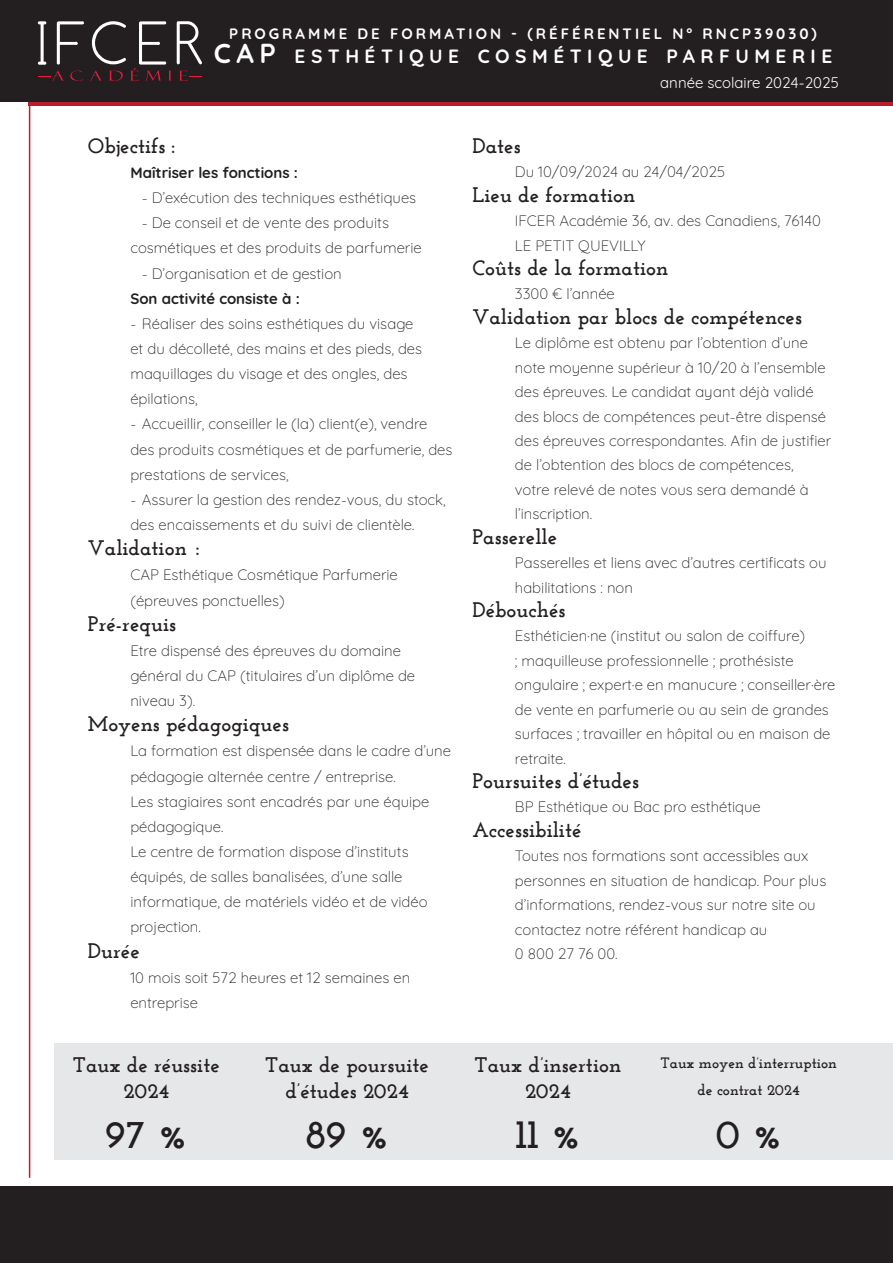
<style>
.page{position:relative;width:893px;height:1263px;background:#fff}
.page>*{position:absolute;margin:0;border:0;box-sizing:border-box;transform-origin:0 0}
.t1{font:700 40.5px "Josefin Slab";color:#231f20}
.t2{font:700 21px/25.5px "Josefin Slab";color:#231f20;text-align:center}
.t3{font:700 19.2px "Quicksand";letter-spacing:.285em;color:#fff}
.t4{font:300 15px/24.5px "Quicksand";color:#231f20}
.t5{font:700 15px "Quicksand";letter-spacing:.2em;color:#fff}
.t6{font:700 15px "Quicksand";color:#231f20}
.t7{font:700 15px/27.8px "Josefin Slab";color:#231f20;text-align:center}
.t8{font:15px "Quicksand";color:#fff}
.s1{font-size:27.3px}
</style>
<div class="page">
<hr style="left:29px;top:44px;width:1px;height:1134px;background:#ba1e2d">
<div style="left:29px;top:0;width:864px;height:105px;background:linear-gradient(to right,#ba1e2d,#ba1e2d)"></div>
<div style="left:0;top:0;width:893px;height:101px;background:#231f20"></div>
<svg style="left:38px;top:21px;width:8px;height:44px"></svg>
<svg style="left:57px;top:21px;width:27px;height:44px"></svg>
<svg style="left:70px;top:71px;width:13px;height:10px"></svg>
<svg style="left:38px;top:71px;width:26px;height:10px"></svg>
<svg style="left:90px;top:21px;width:112px;height:60px"></svg>
<div style="left:0;top:1186px;width:893px;height:77px;background:#231f20"></div>
<div style="left:54px;top:1043px;width:839px;height:117px;background:#e6e7e9"></div>
<p class="t5" style="left:229px;top:22px;width:589px">PROGRAMME DE FORMATION - (RÉFÉRENTIEL N° RNCP39030)</p>
<p class="t3" style="left:214px;top:41px;width:620px"><span class="s1">CAP</span> ESTHÉTIQUE COSMÉTIQUE PARFUMERIE</p>
<p class="t2" style="left:88px;top:133px;width:89px">Objectifs :</p>
<p class="t6" style="left:130px;top:160px;width:169px">Maîtriser les fonctions :</p>
<p class="t4" style="left:142px;top:184px;width:276px">- D’exécution des techniques esthétiques</p>
<p class="t4" style="left:130px;top:209px;width:293px;line-height:25.2px;text-indent:11px">- De conseil et de vente des produits cosmétiques et des produits de parfumerie</p>
<p class="t4" style="left:142px;top:259px;width:201px">- D’organisation et de gestion</p>
<p class="t6" style="left:130px;top:286px;width:171px">Son activité consiste à :</p>
<p class="t4" style="left:130px;top:309px;width:293px;line-height:25.2px">- Réaliser des soins esthétiques du visage et du décolleté, des mains et des pieds, des maquillages du visage et des ongles, des épilations,</p>
<p class="t4" style="left:130px;top:410px;width:324px;line-height:25.2px">- Accueillir, conseiller le (la) client(e), vendre des produits cosmétiques et de parfumerie, des prestations de services,</p>
<p class="t4" style="left:130px;top:485px;width:317px;line-height:25.2px">- Assurer la gestion des rendez-vous, du stock, des encaissements et du suivi de clientèle.</p>
<p class="t2" style="left:88px;top:535px;width:113px">Validation :</p>
<p class="t4" style="left:130px;top:561px;width:269px;line-height:25.2px">CAP Esthétique Cosmétique Parfumerie (épreuves ponctuelles)</p>
<p class="t2" style="left:88px;top:611px;width:90px">Pré-requis</p>
<p class="t4" style="left:130px;top:636px;width:286px;line-height:25.2px">Etre dispensé des épreuves du domaine général du CAP (titulaires d’un diplôme de niveau 3).</p>
<p class="t2" style="left:88px;top:711px;width:203px">Moyens pédagogiques</p>
<p class="t4" style="left:130px;top:737px;width:322px;line-height:25.2px">La formation est dispensée dans le cadre d’une pédagogie alternée centre / entreprise.</p>
<p class="t4" style="left:130px;top:787px;width:300px;line-height:25.2px">Les stagiaires sont encadrés par une équipe pédagogique.</p>
<p class="t4" style="left:130px;top:837px;width:299px;line-height:25.2px">Le centre de formation dispose d’instituts équipés, de salles banalisées, d’une salle informatique, de matériels vidéo et de vidéo projection.</p>
<p class="t2" style="left:88px;top:938px;width:53px">Durée</p>
<p class="t4" style="left:130px;top:963px;width:281px;line-height:25.2px">10 mois soit 572 heures et 12 semaines en entreprise</p>
<p class="t2" style="left:73px;top:1052px;width:148px">Taux de réussite</p>
<p class="t2" style="left:124px;top:1077px;width:47px">2024</p>
<p class="t1" style="left:106px;top:1110px;width:83px">97 %</p>
<p class="t2" style="left:265px;top:1052px;width:165px">Taux de poursuite d’études 2024</p>
<p class="t1" style="left:305px;top:1110px;width:85px">89 %</p>
<p class="t8" style="left:660px;top:71px;width:180px">année scolaire 2024-2025</p>
<p class="t2" style="left:472px;top:133px;width:50px">Dates</p>
<p class="t4" style="left:515px;top:158px;width:212px">Du 10/09/2024 au 24/04/2025</p>
<p class="t2" style="left:472px;top:182px;width:164px">Lieu de formation</p>
<p class="t4" style="left:515px;top:207px;width:307px">IFCER Académie 36, av. des Canadiens, 76140<br>LE PETIT QUEVILLY</p>
<p class="t2" style="left:472px;top:255px;width:197px">Coûts de la formation</p>
<p class="t4" style="left:515px;top:280px;width:101px">3300 € l’année</p>
<p class="t2" style="left:472px;top:304px;width:331px">Validation par blocs de compétences</p>
<p class="t4" style="left:515px;top:329px;width:318px">Le diplôme est obtenu par l’obtention d’une note moyenne supérieur à 10/20 à l’ensemble des épreuves. Le candidat ayant déjà validé des blocs de compétences peut-être dispensé des épreuves correspondantes. Afin de justifier de l’obtention des blocs de compétences, votre relevé de notes vous sera demandé à l’inscription.</p>
<p class="t2" style="left:472px;top:524px;width:86px">Passerelle</p>
<p class="t4" style="left:515px;top:549px;width:313px">Passerelles et liens avec d’autres certificats ou habilitations : non</p>
<p class="t2" style="left:472px;top:597px;width:95px">Débouchés</p>
<p class="t4" style="left:515px;top:622px;width:322px">Esthéticien·ne (institut ou salon de coiffure)<br>; maquilleuse professionnelle ; prothésiste ongulaire ; expert·e en manucure ; conseiller·ère de vente en parfumerie ou au sein de grandes surfaces ; travailler en hôpital ou en maison de retraite.</p>
<p class="t2" style="left:472px;top:768px;width:168px">Poursuites d’études</p>
<p class="t4" style="left:515px;top:793px;width:247px">BP Esthétique ou Bac pro esthétique</p>
<p class="t2" style="left:472px;top:817px;width:111px">Accessibilité</p>
<p class="t4" style="left:515px;top:842px;width:313px">Toutes nos formations sont accessibles aux personnes en situation de handicap. Pour plus d’informations, rendez-vous sur notre site ou contactez notre référent handicap au</p>
<p class="t4" style="left:515px;top:940px;width:104px">0 800 27 76 00.</p>
<p class="t2" style="left:475px;top:1052px;width:148px">Taux d’insertion</p>
<p class="t2" style="left:525px;top:1077px;width:47px">2024</p>
<p class="t1" style="left:515px;top:1110px;width:67px">11 %</p>
<p class="t7" style="left:660px;top:1048px;width:178px">Taux moyen d’interruption de contrat 2024</p>
<p class="t1" style="left:715px;top:1110px;width:68px">0 %</p>
</div>
